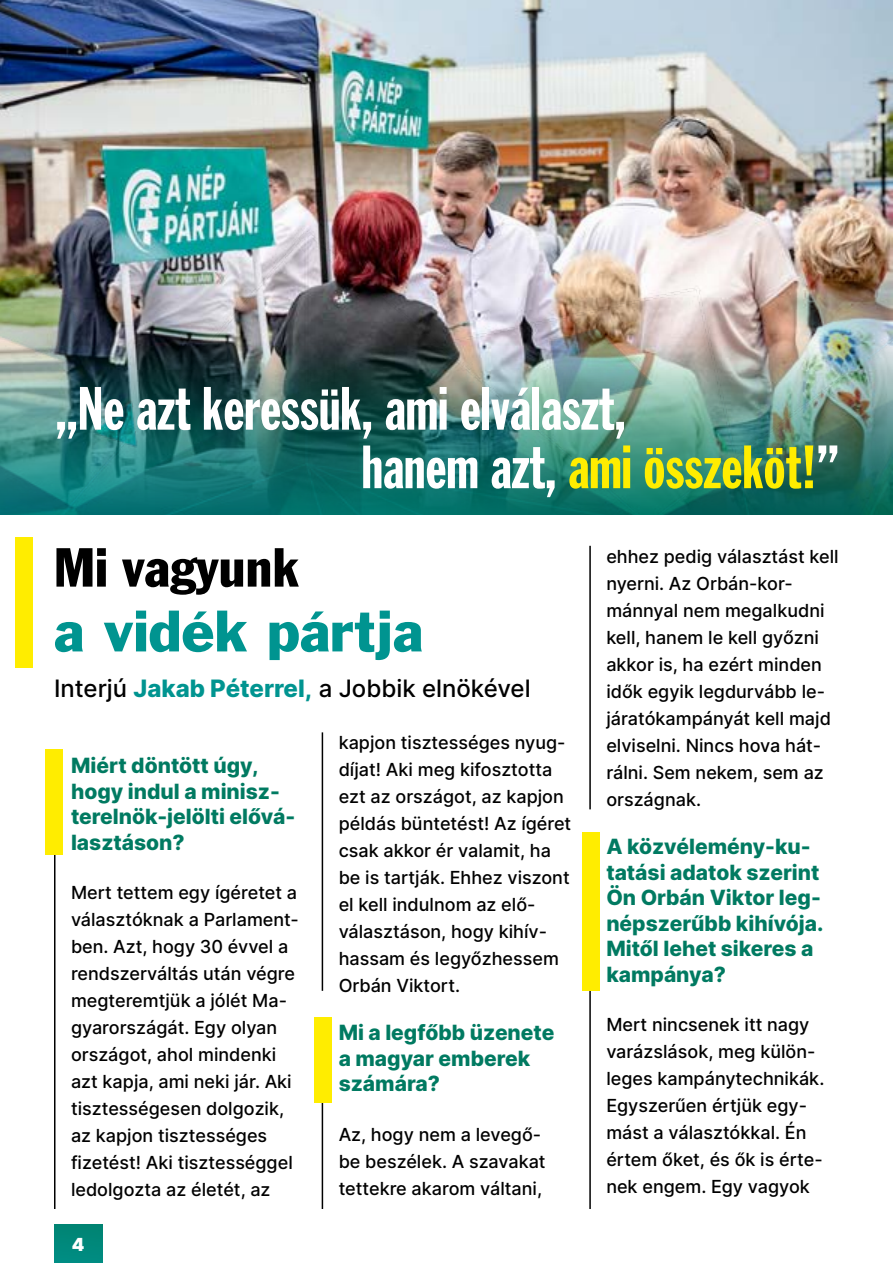
<style>
.page{position:relative;width:893px;height:1263px;background:#fff}
.page>*{position:absolute;margin:0;border:0;box-sizing:border-box;transform-origin:0 0}
.t1{font:extra-condensed 60px/58.5px "Franklin Gothic Std";color:#fff}
.t2{font:54px "Franklin Gothic Std No.2 Roman";color:#009490}
.t3{font:condensed 54px "Franklin Gothic Std";color:#000}
.t4{font:500 24px "Inter";color:#000}
.t5{font:800 21px/25.5px "Inter";color:#007a61}
.t6{font:500 18px/27px "Inter";color:#000}
.t7{font:900 18px "Inter";color:#fff}
.s1{color:#ffed00}
.s2{font-weight:800;color:#009490}
</style>
<div class="page">
<img style="left:0;top:0;width:893px;height:194px">
<img style="left:0;top:194px;width:893px;height:321px">
<div style="left:54px;top:1225px;width:48px;height:38px;background:#00887b"></div>
<div style="left:16px;top:537px;width:17px;height:131px;background:#ffed00"></div>
<hr style="left:322px;top:732px;width:1px;height:259px;background:#000">
<hr style="left:54px;top:832px;width:2px;height:377px;background:#000">
<hr style="left:589px;top:546px;width:2px;height:263px;background:#000">
<hr style="left:589px;top:911px;width:2px;height:298px;background:#000">
<hr style="left:322px;top:1101px;width:1px;height:108px;background:#000">
<div style="left:46px;top:749px;width:17px;height:106px;background:#ffed00"></div>
<div style="left:315px;top:1017px;width:17px;height:85px;background:#ffed00"></div>
<div style="left:582px;top:832px;width:17px;height:159px;background:#ffed00"></div>
<h1 class="t1" style="left:362px;top:381px;width:479px;text-indent:-306px">„Ne azt keressük, ami elválaszt,<br>hanem azt, <span class="s1">ami összeköt!</span>”</h1>
<h2 class="t3" style="left:54px;top:534px;width:246px">Mi vagyunk</h2>
<h2 class="t2" style="left:54px;top:596px;width:370px">a vidék pártja</h2>
<h3 class="t4" style="left:54px;top:671px;width:478px">Interjú <span class="s2">Jakab Péterrel,</span> a Jobbik elnökével</h3>
<p class="t5" style="left:71px;top:752px;width:226px">Miért döntött úgy, hogy indul a minisz&shy;terelnök-jelölti elővá&shy;lasztáson?</p>
<p class="t6" style="left:71px;top:879px;width:229px">Mert tettem egy ígéretet a választóknak a Parlament&shy;ben. Azt, hogy 30 évvel a rendszerváltás után végre megteremtjük a jólét Ma&shy;gyarországát. Egy olyan országot, ahol mindenki azt kapja, ami neki jár. Aki tisztességesen dolgozik, az kapjon tisztességes fizetést! Aki tisztességgel ledolgozta az életét, az</p>
<p class="t7" style="left:72px;top:1231px;width:14px">4</p>
<p class="t6" style="left:339px;top:729px;width:234px">kapjon tisztességes nyug&shy;díjat! Aki meg kifosztotta ezt az országot, az kapjon példás büntetést! Az ígéret csak akkor ér valamit, ha be is tartják. Ehhez viszont el kell indulnom az elő&shy;választáson, hogy kihív&shy;hassam és legyőzhessem<br>Orbán Viktort.</p>
<p class="t5" style="left:339px;top:1019px;width:217px">Mi a legfőbb üzenete a magyar emberek számára?</p>
<p class="t6" style="left:339px;top:1120px;width:208px">Az, hogy nem a levegő&shy;be beszélek. A szavakat tettekre akarom váltani,</p>
<p class="t6" style="left:606px;top:543px;width:234px">ehhez pedig választást kell nyerni. Az Orbán-kor&shy;mánnyal nem megalkudni kell, hanem le kell győzni akkor is, ha ezért minden idők egyik legdurvább le&shy;járatókampányát kell majd elviselni. Nincs hova hát&shy;rálni. Sem nekem, sem az országnak.</p>
<p class="t5" style="left:606px;top:833px;width:219px">A közvélemény-ku&shy;tatási adatok szerint<br>Ön Orbán Viktor leg&shy;népszerűbb kihívója.<br>Mitől lehet sikeres a kampánya?</p>
<p class="t6" style="left:606px;top:1011px;width:220px">Mert nincsenek itt nagy varázslások, meg külön&shy;leges kampánytechnikák.<br>Egyszerűen értjük egy&shy;mást a választókkal. Én értem őket, és ők is érte&shy;nek engem. Egy vagyok</p>
</div>
